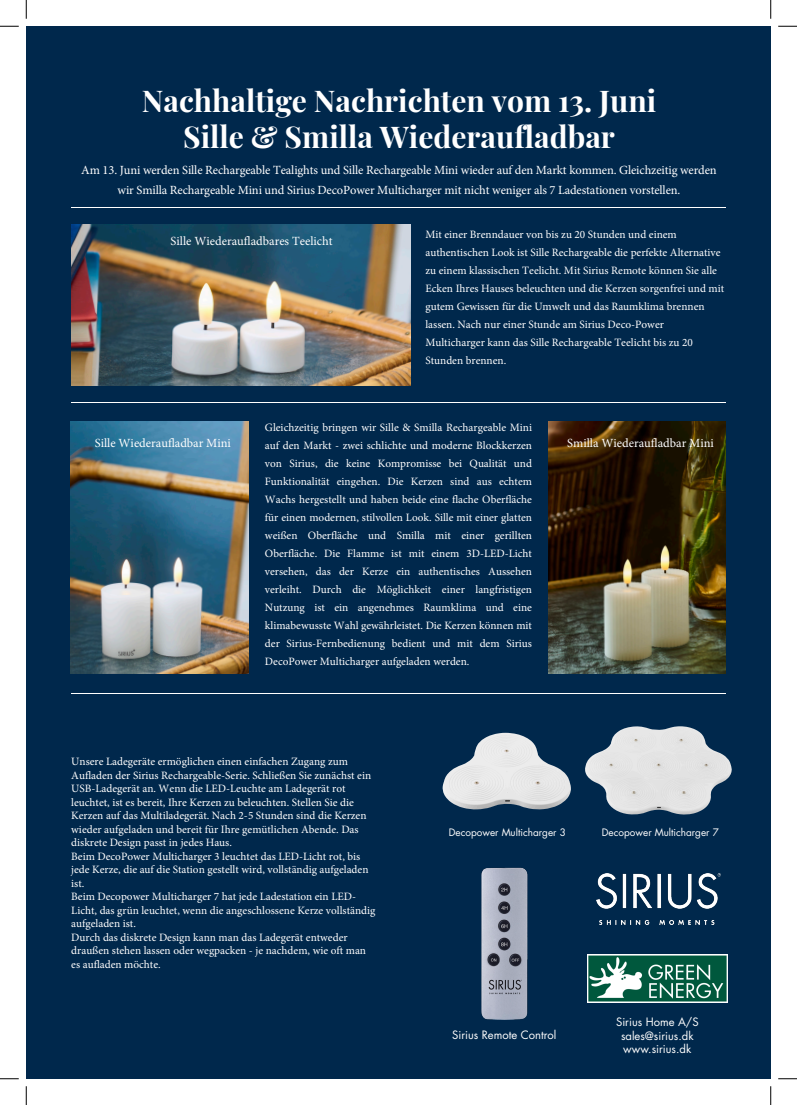
<style>
.page{position:relative;width:797px;height:1105px;background:#fff}
.page>*{position:absolute;margin:0;border:0;box-sizing:border-box;transform-origin:0 0}
.t1{font:700 30px/36px "Playfair Display";color:#fff;text-align:center}
.t2{font:12.5px/20px "Minion Pro";letter-spacing:-.01em;color:#fff;text-align:center}
.t3{font:11.25px/18px "Minion Pro";color:#fff}
.t4{font:11.25px "Futura Std";color:#fff}
.t5{font:10px "Futura Std";color:#fff}
</style>
<div class="page">
<div style="left:26px;top:26px;width:744px;height:1053px;background:#00284c"></div>
<img style="left:71px;top:225px;width:340px;height:161px">
<img style="left:548px;top:421px;width:177px;height:253px">
<img style="left:71px;top:421px;width:177px;height:253px">
<img style="left:481px;top:867px;width:47px;height:153px">
<img style="left:442px;top:733px;width:129px;height:76px">
<img style="left:596px;top:874px;width:125px;height:50px">
<img style="left:587px;top:954px;width:140px;height:49px">
<hr style="left:71px;top:693px;width:654px;height:1px;background:#fff">
<hr style="left:71px;top:402px;width:654px;height:1px;background:#fff">
<hr style="left:71px;top:207px;width:654px;height:1px;background:#fff">
<img style="left:585px;top:726px;width:147px;height:89px">
<svg style="left:0;top:25px;width:19px;height:2px"></svg>
<svg style="left:778px;top:25px;width:19px;height:2px"></svg>
<svg style="left:0;top:1078px;width:19px;height:1px"></svg>
<svg style="left:778px;top:1078px;width:19px;height:1px"></svg>
<svg style="left:25px;top:0;width:2px;height:19px"></svg>
<svg style="left:25px;top:1086px;width:2px;height:19px"></svg>
<svg style="left:770px;top:0;width:1px;height:19px"></svg>
<svg style="left:770px;top:1086px;width:1px;height:19px"></svg>
<p class="t1" style="left:142px;top:80px;width:516px">Nachhaltige Nachrichten vom 13. Juni<br>Sille &amp; Smilla Wiederaufladbar</p>
<p class="t2" style="left:81px;top:161px;width:637px">Am 13. Juni werden Sille Rechargeable Tealights und Sille Rechargeable Mini wieder auf den Markt kommen. Gleichzeitig werden wir Smilla Rechargeable Mini und Sirius DecoPower Multicharger mit nicht weniger als 7 Ladestationen vorstellen.</p>
<p class="t3" style="left:425px;top:225px;width:300px">Mit einer Brenndauer von bis zu 20 Stunden und einem authentischen Look ist Sille Rechargeable die perfekte Alternative zu einem klassischen Teelicht. Mit Sirius Remote können Sie alle Ecken Ihres Hauses beleuchten und die Kerzen sorgenfrei und mit gutem Gewissen für die Umwelt und das Raumklima brennen lassen. Nach nur einer Stunde am Sirius Deco-Power Multicharger kann das Sille Rechargeable Teelicht bis zu 20<br>Stunden brennen.</p>
<p class="t2" style="left:171px;top:231px;width:164px">Sille Wiederaufladbares Teelicht</p>
<p class="t3" style="left:265px;top:418px;width:268px;text-align:justify">Gleichzeitig bringen wir Sille &amp; Smilla Rechargeable Mini auf den Markt - zwei schlichte und moderne Blockkerzen von Sirius, die keine Kompromisse bei Qualität und Funktionalität eingehen. Die Kerzen sind aus echtem Wachs hergestellt und haben beide eine flache Oberfläche für einen modernen, stilvollen Look. Sille mit einer glatten weißen Oberfläche und Smilla mit einer gerillten Oberfläche. Die Flamme ist mit einem 3D-LED-Licht versehen, das der Kerze ein authentisches Aussehen verleiht. Durch die Möglichkeit einer langfristigen Nutzung ist ein angenehmes Raumklima und eine klimabewusste Wahl gewährleistet. Die Kerzen können mit der Sirius-Fernbedienung bedient und mit dem Sirius DecoPower Multicharger aufgeladen werden.</p>
<p class="t2" style="left:95px;top:433px;width:138px">Sille Wiederaufladbar Mini</p>
<p class="t2" style="left:567px;top:433px;width:148px">Smilla Wiederaufladbar Mini</p>
<p class="t3" style="left:71px;top:755px;width:306px;line-height:13.5px">Unsere Ladegeräte ermöglichen einen einfachen Zugang zum Aufladen der Sirius Rechargeable-Serie. Schließen Sie zunächst ein USB-Ladegerät an. Wenn die LED-Leuchte am Ladegerät rot leuchtet, ist es bereit, Ihre Kerzen zu beleuchten. Stellen Sie die Kerzen auf das Multiladegerät. Nach 2-5 Stunden sind die Kerzen wieder aufgeladen und bereit für Ihre gemütlichen Abende. Das diskrete Design passt in jedes Haus.<br>Beim DecoPower Multicharger 3 leuchtet das LED-Licht rot, bis jede Kerze, die auf die Station gestellt wird, vollständig aufgeladen ist.<br>Beim Decopower Multicharger 7 hat jede Ladestation ein LED-Licht, das grün leuchtet, wenn die angeschlossene Kerze vollständig aufgeladen ist.<br>Durch das diskrete Design kann man das Ladegerät entweder draußen stehen lassen oder wegpacken - je nachdem, wie oft man es aufladen möchte.</p>
<p class="t5" style="left:448px;top:826px;width:119px">Decopower Multicharger 3</p>
<p class="t5" style="left:601px;top:826px;width:119px">Decopower Multicharger 7</p>
<p class="t4" style="left:452px;top:1027px;width:106px">Sirius Remote Control</p>
<p class="t4" style="left:616px;top:1015px;width:84px">Sirius Home A/S</p>
<p class="t4" style="left:621px;top:1029px;width:74px">sales@sirius.dk</p>
<p class="t4" style="left:623px;top:1042px;width:70px">www.sirius.dk</p>
</div>
